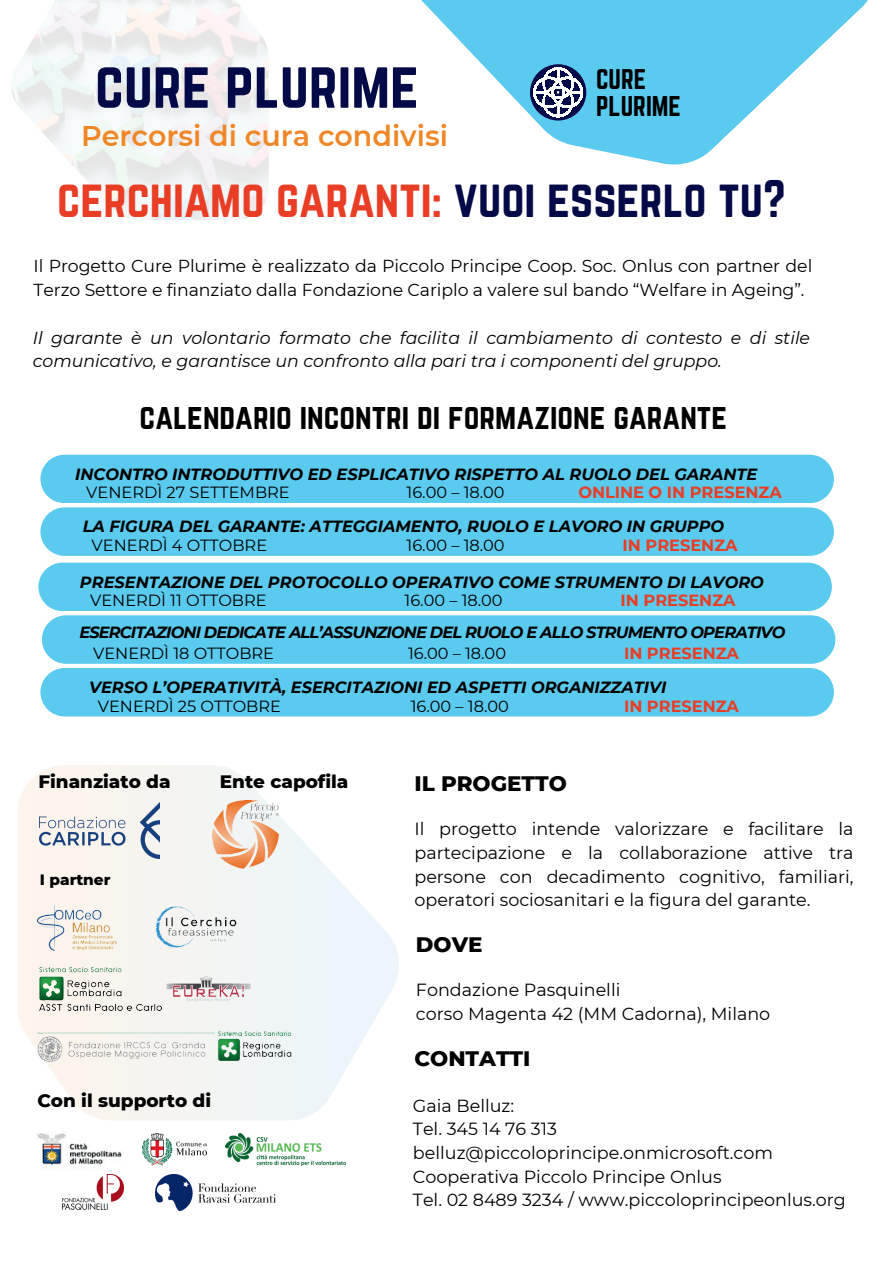
<style>
.page{position:relative;width:894px;height:1264px;background:#fff}
.page>*{position:absolute;margin:0;border:0;box-sizing:border-box;transform-origin:0 0}
.t1{font:57.75px "Norwester";color:#030a47}
.t2{font:46.35px "Norwester";color:#e93d25}
.t3{font:31.35px "Norwester";color:#000}
.t4{font:600 28.5px "Montserrat";color:#f08727}
.t5{font:24.9px "Norwester";color:#000}
.t6{font:800 21.45px "Montserrat";color:#000}
.t7{font:800 18.3px "Montserrat";color:#000}
.t8{font:17.55px/23.5px "Montserrat";color:#000}
.t9{font:17.4px/23.7px "Montserrat";letter-spacing:-.005em;color:#000}
.t10{font:italic 17.4px/23.7px "Montserrat";color:#000}
.t11{font:italic 700 16.2px "Montserrat";color:#000}
.t12{font:16.2px "Montserrat";color:#000}
.t13{font:italic 700 16.2px "Montserrat";letter-spacing:-.05em;color:#000}
.t14{font:700 16.2px "Montserrat";color:#e93d25}
.t15{font:800 15.3px "Montserrat";color:#000}
.s1{color:#030a47}
</style>
<div class="page">
<svg style="left:421px;top:0;width:447px;height:165px;fill:#5acaef"></svg>
<svg style="left:530px;top:64px;width:56px;height:56px"></svg>
<svg style="left:533px;top:68px;width:50px;height:50px"></svg>
<img style="left:17px;top:765px;width:382px;height:355px">
<img style="left:212px;top:800px;width:66px;height:68px">
<img style="left:29px;top:897px;width:96px;height:61px">
<img style="left:138px;top:895px;width:115px;height:63px">
<img style="left:40px;top:967px;width:121px;height:43px">
<img style="left:165px;top:966px;width:87px;height:45px">
<img style="left:32px;top:1019px;width:277px;height:54px">
<img style="left:37px;top:1132px;width:85px;height:34px">
<img style="left:142px;top:1133px;width:64px;height:32px">
<img style="left:225px;top:1133px;width:121px;height:32px">
<img style="left:62px;top:1174px;width:62px;height:35px">
<img style="left:156px;top:1174px;width:119px;height:36px">
<img style="left:40px;top:802px;width:119px;height:56px">
<div style="left:40px;top:455px;width:793px;height:48px;background:#5acaef;border-radius:24px"></div>
<div style="left:40px;top:507px;width:793px;height:49px;background:#5acaef;border-radius:24px"></div>
<div style="left:38px;top:562px;width:793px;height:49px;background:#5acaef;border-radius:24px"></div>
<div style="left:42px;top:615px;width:793px;height:48px;background:#5acaef;border-radius:24px"></div>
<div style="left:40px;top:668px;width:793px;height:48px;background:#5acaef;border-radius:24px"></div>
<h1 class="t1" style="left:95px;top:57px;width:325px">cure plurime</h1>
<h3 class="t4" style="left:81px;top:115px;width:368px">Percorsi di cura condivisi</h3>
<h3 class="t5" style="left:596px;top:67px;width:52px">CURE</h3>
<h3 class="t5" style="left:596px;top:94px;width:86px">PLURIME</h3>
<h2 class="t2" style="left:57px;top:176px;width:730px">cerchiamo garanti: <span class="s1">vuoi esserlo tu?</span></h2>
<p class="t9" style="left:34px;top:253px;width:780px">Il Progetto Cure Plurime è realizzato da Piccolo Principe Coop. Soc. Onlus con partner del<br>Terzo Settore e finanziato dalla Fondazione Cariplo a valere sul bando “Welfare in Ageing”.</p>
<p class="t10" style="left:33px;top:325px;width:778px">Il garante è un volontario formato che facilita il cambiamento di contesto e di stile comunicativo, e garantisce un confronto alla pari tra i componenti del gruppo.</p>
<h3 class="t3" style="left:140px;top:401px;width:588px">calendario incontri di formazione garante</h3>
<p class="t11" style="left:75px;top:462px;width:683px">INCONTRO INTRODUTTIVO ED ESPLICATIVO RISPETTO AL RUOLO DEL GARANTE</p>
<p class="t14" style="left:578px;top:481px;width:205px">ONLINE O IN PRESENZA</p>
<p class="t12" style="left:92px;top:534px;width:177px">VENERDÌ 4 OTTOBRE</p>
<p class="t12" style="left:406px;top:534px;width:99px">16.00 – 18.00</p>
<p class="t12" style="left:86px;top:481px;width:205px">VENERDÌ 27 SETTEMBRE</p>
<p class="t12" style="left:406px;top:481px;width:99px">16.00 – 18.00</p>
<p class="t11" style="left:83px;top:515px;width:642px">LA FIGURA DEL GARANTE: ATTEGGIAMENTO, RUOLO E LAVORO IN GRUPPO</p>
<p class="t14" style="left:622px;top:533px;width:116px">IN PRESENZA</p>
<p class="t11" style="left:80px;top:570px;width:685px">PRESENTAZIONE DEL PROTOCOLLO OPERATIVO COME STRUMENTO DI LAVORO</p>
<p class="t14" style="left:620px;top:589px;width:116px">IN PRESENZA</p>
<p class="t12" style="left:93px;top:642px;width:182px">VENERDÌ 18 OTTOBRE</p>
<p class="t12" style="left:408px;top:642px;width:99px">16.00 – 18.00</p>
<p class="t12" style="left:90px;top:589px;width:178px">VENERDÌ 11 OTTOBRE</p>
<p class="t12" style="left:404px;top:589px;width:99px">16.00 – 18.00</p>
<p class="t13" style="left:79px;top:621px;width:707px">ESERCITAZIONI DEDICATE ALL’ASSUNZIONE DEL RUOLO E ALLO STRUMENTO OPERATIVO</p>
<p class="t14" style="left:624px;top:641px;width:116px">IN PRESENZA</p>
<p class="t12" style="left:98px;top:695px;width:185px">VENERDÌ 25 OTTOBRE</p>
<p class="t12" style="left:410px;top:695px;width:99px">16.00 – 18.00</p>
<p class="t11" style="left:89px;top:675px;width:578px">VERSO L’OPERATIVITÀ, ESERCITAZIONI ED ASPETTI ORGANIZZATIVI</p>
<p class="t14" style="left:624px;top:694px;width:116px">IN PRESENZA</p>
<p class="t7" style="left:38px;top:768px;width:134px">Finanziato da</p>
<p class="t7" style="left:220px;top:768px;width:130px">Ente capofila</p>
<p class="t15" style="left:40px;top:868px;width:72px">I partner</p>
<p class="t6" style="left:414px;top:767px;width:154px">IL PROGETTO</p>
<p class="t8" style="left:414px;top:816px;width:440px;text-align:justify">Il progetto intende valorizzare e facilitare la partecipazione e la collaborazione attive tra persone con decadimento cognitivo, familiari, operatori sociosanitari e la figura del garante.</p>
<p class="t6" style="left:416px;top:928px;width:68px">DOVE</p>
<p class="t8" style="left:416px;top:977px;width:356px">Fondazione Pasquinelli<br>corso Magenta 42 (MM Cadorna), Milano</p>
<p class="t6" style="left:414px;top:1043px;width:117px">CONTATTI</p>
<p class="t7" style="left:37px;top:1087px;width:175px">Con il supporto di</p>
<p class="t8" style="left:413px;top:1092px;width:434px">Gaia Belluz:<br>Tel. 345 14 76 313 belluz@piccoloprincipe.onmicrosoft.com<br>Cooperativa Piccolo Principe Onlus<br>Tel. 02 8489 3234 / www.piccoloprincipeonlus.org</p>
</div>
